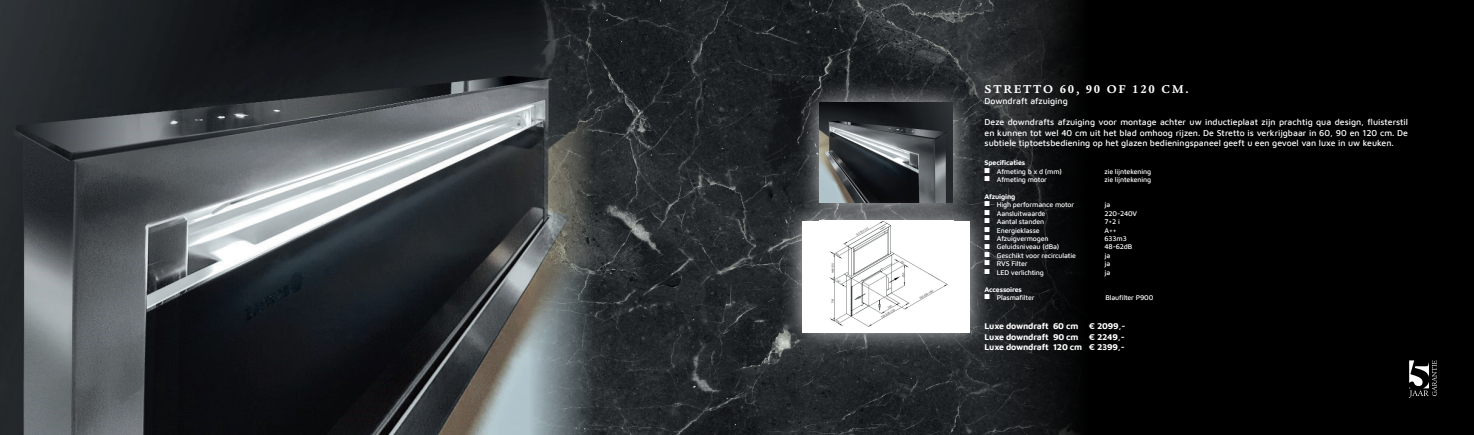
<style>
.page{position:relative;width:1474px;height:435px;background:#fff}
.page>*{position:absolute;margin:0;border:0;box-sizing:border-box;transform-origin:0 0}
.t1{font:700 12.25px "Legacy Serif Std";letter-spacing:.15em;color:#fff}
.t2{font:500 8.75px/10.5px "Maven Pro";color:#fff;text-align:justify}
.t3{font:700 8.75px/10.5px "Maven Pro";letter-spacing:-.02em;color:#fff;text-align:justify}
.t4{font:500 7px "Maven Pro";letter-spacing:-.02em;color:#fff}
.t5{font:700 7px "Maven Pro";letter-spacing:-.02em;color:#fff}
</style>
<div class="page">
<img style="left:592px;top:0;width:388px;height:434px">
<svg style="left:980px;top:0;width:493px;height:434px;fill:#000"></svg>
<div style="left:796px;top:79px;width:180px;height:146px;background:#fff;opacity:.75"></div>
<img style="left:820px;top:102px;width:133px;height:95px">
<div style="left:779px;top:197px;width:214px;height:158px;background:#fff;opacity:.75"></div>
<div style="left:803px;top:220px;width:167px;height:112px;background:#fff"></div>
<img style="left:829px;top:220px;width:119px;height:107px">
<img style="left:0;top:0;width:592px;height:434px">
<svg style="left:1408px;top:360px;width:28px;height:37px"></svg>
<h1 class="t1" style="left:984px;top:82px;width:206px">STRETTO 60, 90 OF 120 CM.</h1>
<p class="t2" style="left:984px;top:95px;width:85px">Downdraft afzuiging</p>
<p class="t2" style="left:984px;top:116px;width:425px">Deze downdrafts afzuiging voor montage achter uw inductieplaat zijn prachtig qua design, fluisterstil en kunnen tot wel 40 cm uit het blad omhoog rijzen. De Stretto is verkrijgbaar in 60, 90 en 120 cm. De subtiele tiptoetsbediening op het glazen bedieningspaneel geeft u een gevoel van luxe in uw keuken.</p>
<p class="t5" style="left:984px;top:158px;width:42px">Specificaties</p>
<p class="t4" style="left:984px;top:166px;width:79px">■ Afmeting b x d (mm)</p>
<p class="t4" style="left:1104px;top:166px;width:48px">zie lijntekening</p>
<p class="t4" style="left:984px;top:174px;width:64px">■ Afmeting motor</p>
<p class="t4" style="left:1104px;top:174px;width:48px">zie lijntekening</p>
<p class="t5" style="left:984px;top:191px;width:32px">Afzuiging</p>
<p class="t4" style="left:984px;top:200px;width:91px">■ High performance motor</p>
<p class="t4" style="left:1104px;top:200px;width:7px">ja</p>
<p class="t4" style="left:984px;top:208px;width:62px">■ Aansluitwaarde</p>
<p class="t4" style="left:1104px;top:208px;width:34px">220-240V</p>
<p class="t4" style="left:984px;top:216px;width:61px">■ Aantal standen</p>
<p class="t4" style="left:1104px;top:216px;width:17px">7+2 i</p>
<p class="t4" style="left:984px;top:225px;width:57px">■ Energieklasse</p>
<p class="t4" style="left:1104px;top:225px;width:14px">A++</p>
<p class="t4" style="left:984px;top:233px;width:65px">■ Afzuigvermogen</p>
<p class="t4" style="left:1104px;top:233px;width:24px">633m3</p>
<p class="t4" style="left:984px;top:242px;width:76px">■ Geluidsniveau (dBa)</p>
<p class="t4" style="left:1104px;top:242px;width:29px">48-62dB</p>
<p class="t4" style="left:984px;top:250px;width:93px">■ Geschikt voor recirculatie</p>
<p class="t4" style="left:1104px;top:250px;width:7px">ja</p>
<p class="t4" style="left:984px;top:258px;width:44px">■ RVS Filter</p>
<p class="t4" style="left:1104px;top:258px;width:7px">ja</p>
<p class="t4" style="left:984px;top:267px;width:61px">■ LED verlichting</p>
<p class="t4" style="left:1104px;top:267px;width:7px">ja</p>
<p class="t5" style="left:984px;top:284px;width:39px">Accessoires</p>
<p class="t4" style="left:984px;top:292px;width:51px">■ Plasmafilter</p>
<p class="t4" style="left:1105px;top:292px;width:49px">Blaufilter P900</p>
<p class="t3" style="left:984px;top:320px;width:142px">Luxe downdraft 60 cm € 2099,- Luxe downdraft 90 cm € 2249,- Luxe downdraft 120 cm € 2399,-</p>
</div>
